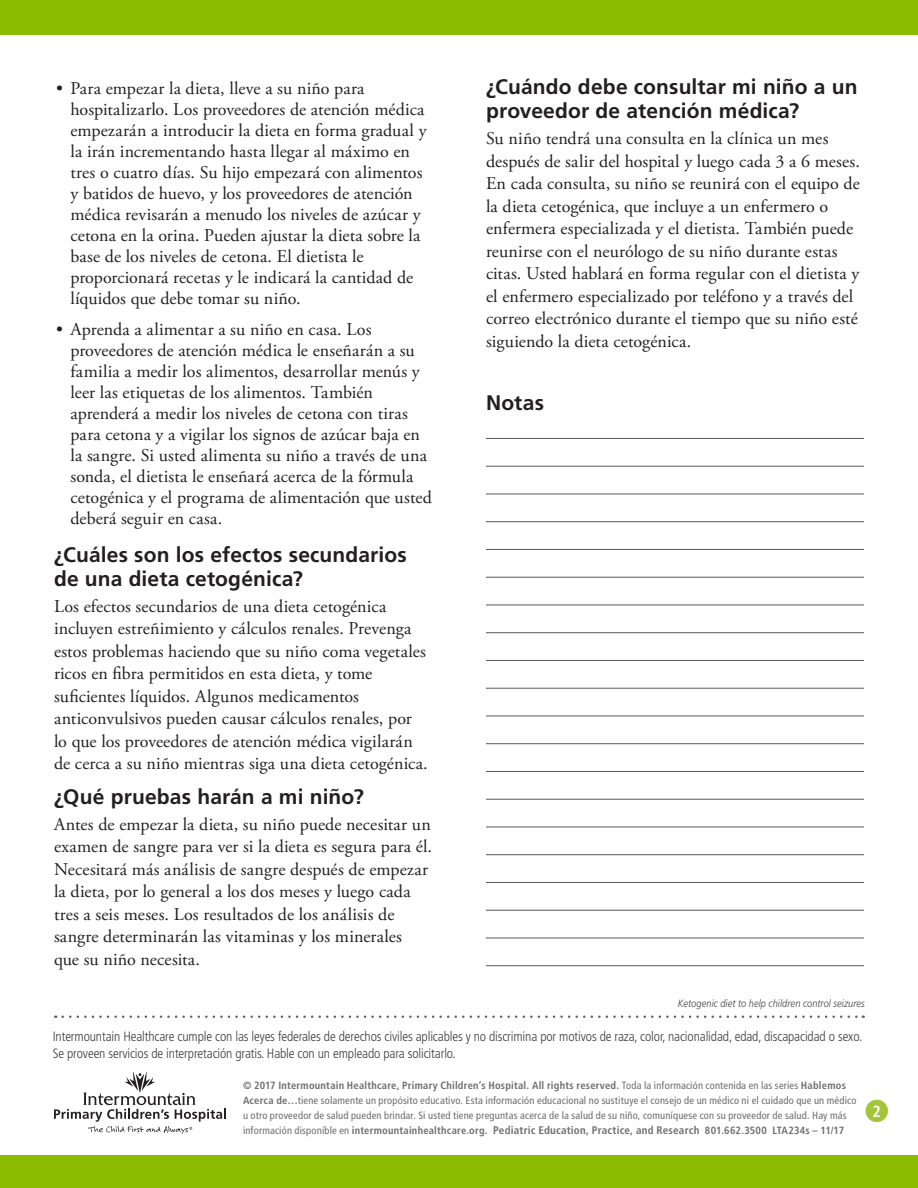
<style>
.page{position:relative;width:918px;height:1188px;background:#fff}
.page>*{position:absolute;margin:0;border:0;box-sizing:border-box;transform-origin:0 0}
.Level_1__h2{font:700 21px/24px "Frutiger LT Std";letter-spacing:.005em;color:#231f20}
.Main__p{font:18px/22.5px "Adobe Garamond Pro";letter-spacing:.005em;color:#231f20}
.Page_number{font:700 condensed 16.2px "Frutiger LT Std";color:#fff}
.t1{font:300 condensed 13.5px/17.1px "Frutiger LT Std";letter-spacing:-.01em;color:#3e3e3f}
.t2{font:condensed 10.5px/15px "Frutiger LT Std";letter-spacing:.015em;color:#6c6d70}
.Table_Main{font:italic 300 10.5px "Frutiger LT Std";letter-spacing:.01em;color:#3e3e3f;scale:.88 1}
.s1{font-weight:700}
.s2{font-weight:700;font-size:10.95px}
</style>
<div class="page">
<div style="left:0;top:0;width:918px;height:35px;background:#8dbb00"></div>
<div style="left:866px;top:1100px;width:22px;height:22px;background:#a2c53a;border-radius:50%"></div>
<div style="left:0;top:1156px;width:918px;height:32px;background:#8dbb00"></div>
<svg style="left:54px;top:1072px;width:172px;height:62px"></svg>
<svg style="left:63px;top:1016px;width:801px;height:2px"></svg>
<hr style="left:486px;top:438px;width:378px;height:1px;background:#57585a">
<hr style="left:486px;top:466px;width:378px;height:1px;background:#57585a">
<hr style="left:486px;top:494px;width:378px;height:1px;background:#57585a">
<hr style="left:486px;top:521px;width:378px;height:1px;background:#57585a">
<hr style="left:486px;top:549px;width:378px;height:1px;background:#57585a">
<hr style="left:486px;top:577px;width:378px;height:1px;background:#57585a">
<hr style="left:486px;top:605px;width:378px;height:1px;background:#57585a">
<hr style="left:486px;top:632px;width:378px;height:1px;background:#57585a">
<hr style="left:486px;top:660px;width:378px;height:1px;background:#57585a">
<hr style="left:486px;top:688px;width:378px;height:1px;background:#57585a">
<hr style="left:486px;top:716px;width:378px;height:1px;background:#57585a">
<hr style="left:486px;top:743px;width:378px;height:1px;background:#57585a">
<hr style="left:486px;top:771px;width:378px;height:1px;background:#57585a">
<hr style="left:486px;top:799px;width:378px;height:1px;background:#57585a">
<hr style="left:486px;top:827px;width:378px;height:1px;background:#57585a">
<hr style="left:486px;top:854px;width:378px;height:1px;background:#57585a">
<hr style="left:486px;top:882px;width:378px;height:1px;background:#57585a">
<hr style="left:486px;top:910px;width:378px;height:1px;background:#57585a">
<hr style="left:486px;top:938px;width:378px;height:1px;background:#57585a">
<hr style="left:486px;top:965px;width:378px;height:1px;background:#57585a">
<p class="Main__p" style="left:70px;top:78px;width:358px;line-height:21px;text-indent:-14px">• Para empezar la dieta, lleve a su niño para hospitalizarlo. Los proveedores de atención médica empezarán a introducir la dieta en forma gradual y la irán incrementando hasta llegar al máximo en tres o cuatro días. Su hijo empezará con alimentos y batidos de huevo, y los proveedores de atención médica revisarán a menudo los niveles de azúcar y cetona en la orina. Pueden ajustar la dieta sobre la base de los niveles de cetona. El dietista le proporcionará recetas y le indicará la cantidad de líquidos que debe tomar su niño.</p>
<p class="Main__p" style="left:70px;top:320px;width:363px;line-height:21px;text-indent:-14px">• Aprenda a alimentar a su niño en casa. Los proveedores de atención médica le enseñarán a su familia a medir los alimentos, desarrollar menús y leer las etiquetas de los alimentos. También aprenderá a medir los niveles de cetona con tiras para cetona y a vigilar los signos de azúcar baja en la sangre. Si usted alimenta su niño a través de una sonda, el dietista le enseñará acerca de la fórmula cetogénica y el programa de alimentación que usted deberá seguir en casa.</p>
<p class="Level_1__h2" style="left:54px;top:543px;width:354px">¿Cuáles son los efectos secundarios de una dieta cetogénica?</p>
<p class="Main__p" style="left:54px;top:596px;width:375px">Los efectos secundarios de una dieta cetogénica incluyen estreñimiento y cálculos renales. Prevenga estos problemas haciendo que su niño coma vegetales ricos en fibra permitidos en esta dieta, y tome suficientes líquidos. Algunos medicamentos anticonvulsivos pueden causar cálculos renales, por lo que los proveedores de atención médica vigilarán de cerca a su niño mientras siga una dieta cetogénica.</p>
<p class="Level_1__h2" style="left:54px;top:784px;width:311px">¿Qué pruebas harán a mi niño?</p>
<p class="Main__p" style="left:54px;top:813px;width:379px">Antes de empezar la dieta, su niño puede necesitar un examen de sangre para ver si la dieta es segura para él.<br>Necesitará más análisis de sangre después de empezar la dieta, por lo general a los dos meses y luego cada tres a seis meses. Los resultados de los análisis de sangre determinarán las vitaminas y los minerales<br>que su niño necesita.</p>
<p class="Level_1__h2" style="left:486px;top:75px;width:373px">¿Cuándo debe consultar mi niño a un proveedor de atención médica?</p>
<p class="Main__p" style="left:486px;top:128px;width:375px">Su niño tendrá una consulta en la clínica un mes después de salir del hospital y luego cada 3 a 6 meses.<br>En cada consulta, su niño se reunirá con el equipo de la dieta cetogénica, que incluye a un enfermero o enfermera especializada y el dietista. También puede reunirse con el neurólogo de su niño durante estas citas. Usted hablará en forma regular con el dietista y el enfermero especializado por teléfono y a través del correo electrónico durante el tiempo que su niño esté siguiendo la dieta cetogénica.</p>
<p class="Level_1__h2" style="left:486px;top:391px;width:60px">Notas</p>
<p class="Table_Main" style="left:678px;top:997px;width:214px">Ketogenic diet to help children control seizures</p>
<p class="t1" style="left:53px;top:1027px;width:811px">Intermountain Healthcare cumple con las leyes federales de derechos civiles aplicables y no discrimina por motivos de raza, color, nacionalidad, edad, discapacidad o sexo.<br>Se proveen servicios de interpretación gratis. Hable con un empleado para solicitarlo.</p>
<p class="t2" style="left:243px;top:1078px;width:615px"><span class="s1">© 2017 Intermountain Healthcare, Primary Children’s Hospital. All rights reserved.</span> Toda la información contenida en las series <span class="s1">Hablemos Acerca de…</span>tiene solamente un propósito educativo. Esta información educacional no sustituye el consejo de un médico ni el cuidado que un médico u otro proveedor de salud pueden brindar. Si usted tiene preguntas acerca de la salud de su niño, comuníquese con su proveedor de salud. Hay más información disponible en <span class="s1">intermountainhealthcare.org.</span> <span class="s2">Pediatric Education, Practice, and Research</span> <span class="s1">801.662.3500 LTA234s – 11/17</span></p>
<p class="Page_number" style="left:873px;top:1101px;width:10px">2</p>
</div>
